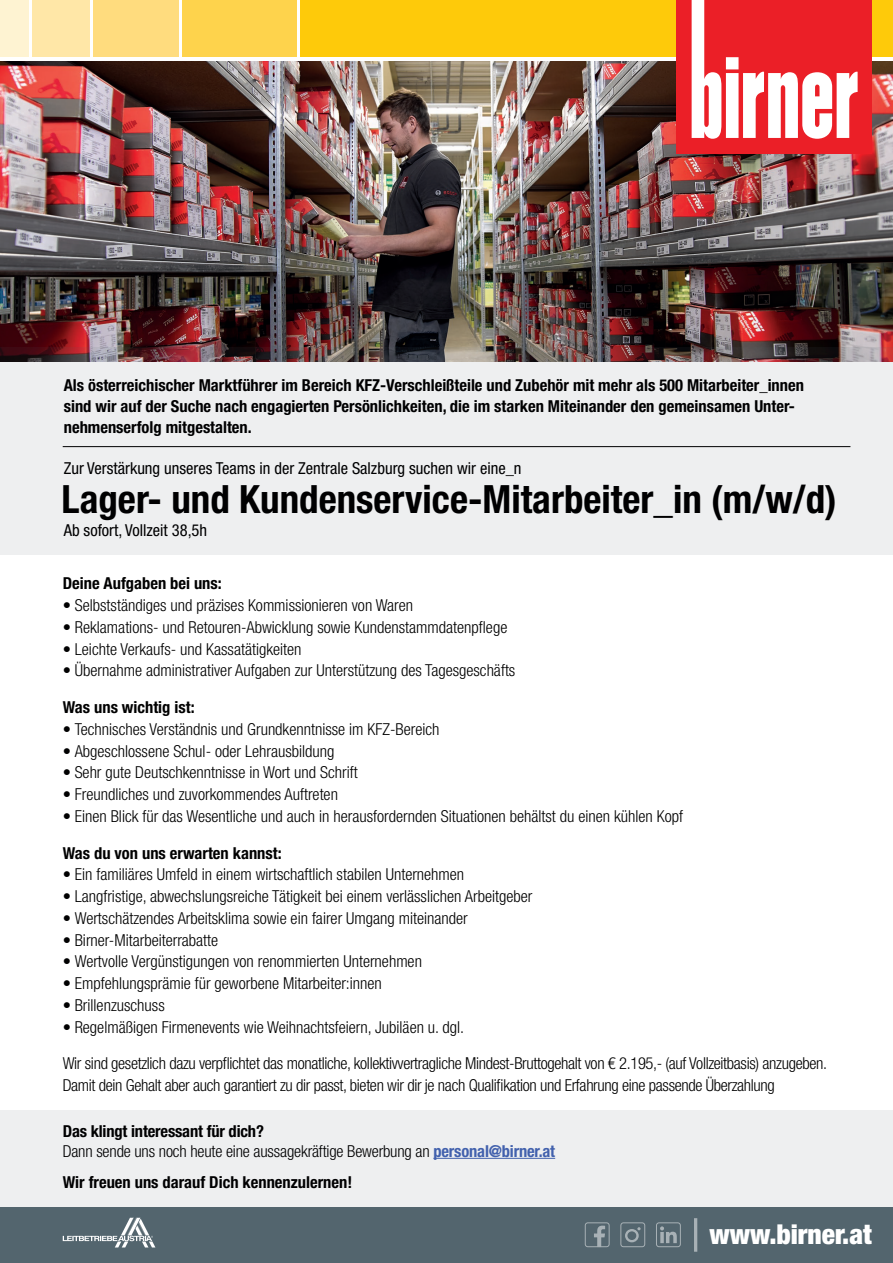
<style>
.page{position:relative;width:893px;height:1263px;background:#fff}
.page>*{position:absolute;margin:0;border:0;box-sizing:border-box;transform-origin:0 0}
.t1{font:700 condensed 39px "Helvetica Neue LT Std";color:#000001}
.t2{font:900 condensed 27.45px "Helvetica Neue LT Pro";color:#fff}
.t3{font:300 condensed 16.5px "Helvetica Neue LT Std";color:#000001}
.t4{font:700 condensed 16.5px/21px "Helvetica Neue LT Std";color:#000001}
.t5{font:300 condensed 16.5px/21.8px "Helvetica Neue LT Std";letter-spacing:-.02em;color:#000001}
.t6{font:condensed 16.5px "Helvetica Neue LT Std";color:#000001}
.t7{font:300 condensed 16.5px "Helvetica Neue LT Pro";letter-spacing:-.01em;color:#000001}
.s1{font-weight:700;color:#4261ad}
</style>
<div class="page">
<div style="left:300px;top:0;width:593px;height:57px;background:#feca0a"></div>
<div style="left:93px;top:0;width:85px;height:57px;background:#ffdc7e"></div>
<div style="left:182px;top:0;width:114px;height:57px;background:#fed34c"></div>
<div style="left:32px;top:0;width:57px;height:57px;background:#ffe7a7"></div>
<div style="left:0;top:0;width:29px;height:57px;background:#fef3d2"></div>
<img style="left:0;top:61px;width:893px;height:286px">
<svg style="left:0;top:347px;width:893px;height:207px;background:#e3e2e3"></svg>
<div style="left:0;top:1110px;width:893px;height:98px;background:#eeeff0"></div>
<hr style="left:433px;top:1158px;width:122px;height:1px;background:#4261ad">
<hr style="left:63px;top:446px;width:787px;height:1px;background:#000001">
<div style="left:676px;top:0;width:196px;height:153px;background:#eb1f27"></div>
<svg style="left:692px;top:0;width:166px;height:139px"></svg>
<div style="left:0;top:1208px;width:893px;height:55px;background:#53656e"></div>
<svg style="left:63px;top:1218px;width:92px;height:29px"></svg>
<svg style="left:594px;top:1225px;width:11px;height:20px"></svg>
<div style="left:585px;top:1222px;width:25px;height:25px;border:1px solid #fff;border-radius:3px"></div>
<div style="left:620px;top:1222px;width:25px;height:25px;border:1px solid #fff;border-radius:3px"></div>
<svg style="left:625px;top:1227px;width:16px;height:15px"></svg>
<svg style="left:660px;top:1226px;width:17px;height:17px"></svg>
<div style="left:656px;top:1222px;width:25px;height:25px;border:1px solid #fff;border-radius:3px"></div>
<hr style="left:694px;top:1218px;width:3px;height:34px;background:#fff">
<p class="t4" style="left:64px;top:375px;width:742px">Als österreichischer Marktführer im Bereich KFZ-Verschleißteile und Zubehör mit mehr als 500 Mitarbeiter_innen sind wir auf der Suche nach engagierten Persönlichkeiten, die im starken Miteinander den gemeinsamen Unter&shy;nehmenserfolg mitgestalten.</p>
<p class="t6" style="left:64px;top:459px;width:459px">Zur Verstärkung unseres Teams in der Zentrale Salzburg suchen wir eine_n</p>
<h1 class="t1" style="left:62px;top:476px;width:777px">Lager- und Kundenservice-Mitarbeiter_in (m/w/d)</h1>
<p class="t6" style="left:64px;top:521px;width:145px">Ab sofort, Vollzeit 38,5h</p>
<p class="t4" style="left:63px;top:573px;width:161px">Deine Aufgaben bei uns:</p>
<p class="t3" style="left:63px;top:596px;width:352px">• Selbstständiges und präzises Kommissionieren von Waren</p>
<p class="t3" style="left:63px;top:617px;width:446px">• Reklamations- und Retouren-Abwicklung sowie Kundenstammdatenpflege</p>
<p class="t3" style="left:63px;top:639px;width:240px">• Leichte Verkaufs- und Kassatätigkeiten</p>
<p class="t3" style="left:63px;top:661px;width:454px">• Übernahme administrativer Aufgaben zur Unterstützung des Tagesgeschäfts</p>
<p class="t4" style="left:63px;top:696px;width:133px">Was uns wichtig ist:</p>
<p class="t3" style="left:63px;top:719px;width:378px">• Technisches Verständnis und Grundkenntnisse im KFZ-Bereich</p>
<p class="t3" style="left:63px;top:741px;width:273px">• Abgeschlossene Schul- oder Lehrausbildung</p>
<p class="t3" style="left:63px;top:763px;width:296px">• Sehr gute Deutschkenntnisse in Wort und Schrift</p>
<p class="t3" style="left:63px;top:785px;width:277px">• Freundliches und zuvorkommendes Auftreten</p>
<p class="t3" style="left:63px;top:806px;width:622px">• Einen Blick für das Wesentliche und auch in herausfordernden Situationen behältst du einen kühlen Kopf</p>
<p class="t4" style="left:63px;top:842px;width:220px">Was du von uns erwarten kannst:</p>
<p class="t3" style="left:63px;top:865px;width:403px">• Ein familiäres Umfeld in einem wirtschaftlich stabilen Unternehmen</p>
<p class="t3" style="left:63px;top:887px;width:471px">• Langfristige, abwechslungsreiche Tätigkeit bei einem verlässlichen Arbeitgeber</p>
<p class="t3" style="left:63px;top:908px;width:407px">• Wertschätzendes Arbeitsklima sowie ein fairer Umgang miteinander</p>
<p class="t3" style="left:63px;top:930px;width:157px">• Birner-Mitarbeiterrabatte</p>
<p class="t3" style="left:63px;top:952px;width:361px">• Wertvolle Vergünstigungen von renommierten Unternehmen</p>
<p class="t3" style="left:63px;top:974px;width:321px">• Empfehlungsprämie für geworbene Mitarbeiter:innen</p>
<p class="t3" style="left:63px;top:995px;width:104px">• Brillenzuschuss</p>
<p class="t3" style="left:63px;top:1017px;width:403px">• Regelmäßigen Firmenevents wie Weihnachtsfeiern, Jubiläen u. dgl.</p>
<p class="t5" style="left:63px;top:1052px;width:766px">Wir sind gesetzlich dazu verpflichtet das monatliche, kollektivvertragliche Mindest-Bruttogehalt von € 2.195,- (auf Vollzeitbasis) anzugeben.<br>Damit dein Gehalt aber auch garantiert zu dir passt, bieten wir dir je nach Qualifikation und Erfahrung eine passende Überzahlung</p>
<p class="t4" style="left:63px;top:1121px;width:203px">Das klingt interessant für dich?</p>
<p class="t7" style="left:63px;top:1141px;width:494px">Dann sende uns noch heute eine aussagekräftige Bewerbung an <span class="s1">personal@birner.at</span></p>
<p class="t4" style="left:63px;top:1172px;width:291px">Wir freuen uns darauf Dich kennenzulernen!</p>
<h2 class="t2" style="left:709px;top:1218px;width:164px">www.birner.at</h2>
</div>
